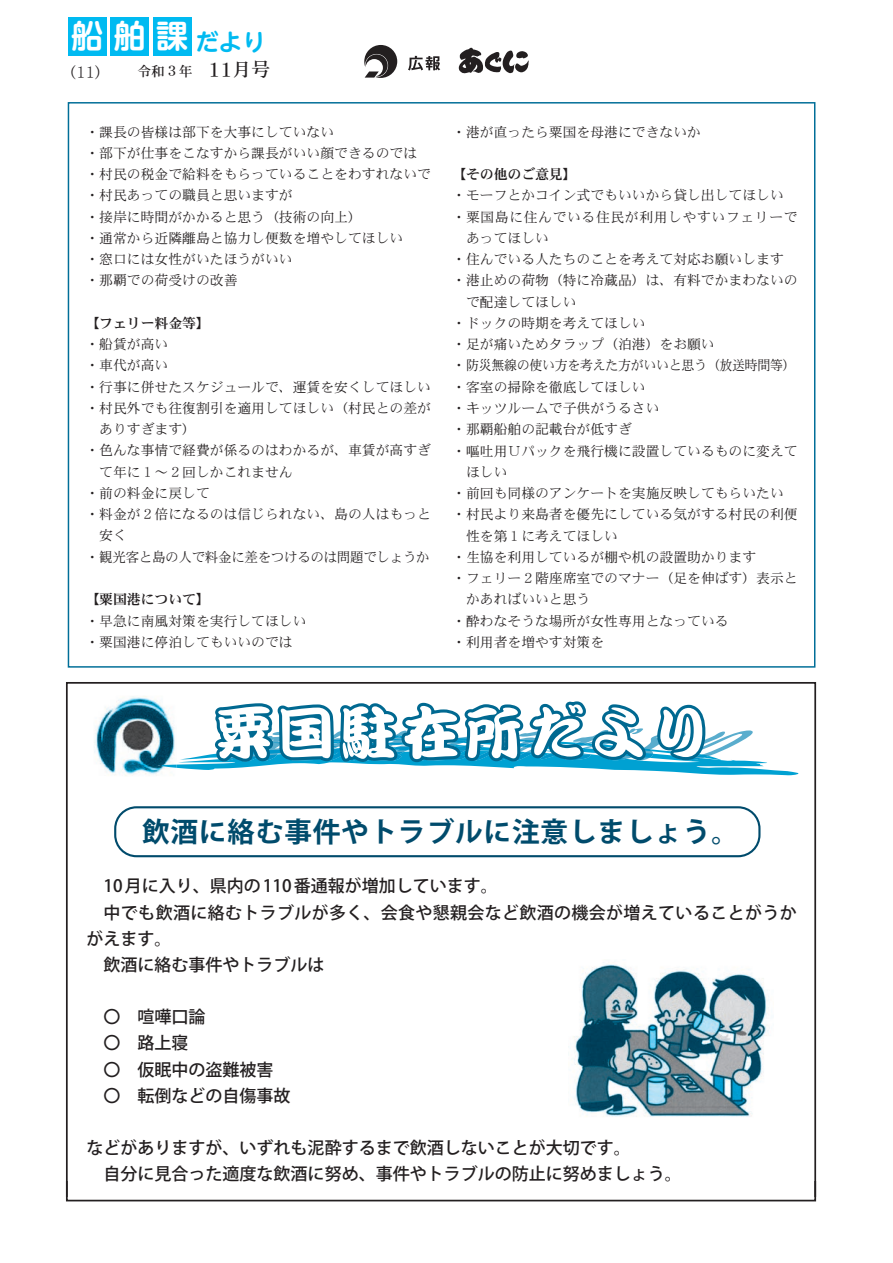
<style>
.page{position:relative;width:893px;height:1263px;background:#fff}
.page>*{position:absolute;margin:0;border:0;box-sizing:border-box;transform-origin:0 0}
.t1{font:700 31.95px "UD Shin M Go Pr 6 N De";color:#fff}
.t2{font:700 27.6px "Koz Go Pr 6 N";letter-spacing:.03em;color:#004b6c}
.t3{font:700 23.4px "UD Shin M Go Pr 6 N De";color:#00baf1}
.t4{font:19.2px "DFHS Mincho W5 WINP RKSJ H";color:#231f20}
.t5{font:500 16.95px/26.1px "Koz Go Pr 6 N";color:#231f20}
.t6{font:500 16.95px/26.1px "Koz Go Pr 6 N";letter-spacing:.02em;color:#231f20}
.t7{font:15.9px "DFHS Mincho W3 WINP RKSJ H";color:#231f20}
.t8{font:13.8px/21.3px "DFHS Mincho W3 WINP RKSJ H";color:#231f20}
.t9{font:13.8px "DFHS Mincho W3 WINP RKSJ H";letter-spacing:-.025em;color:#231f20}
.t10{font:13.8px "DFHS Mincho W7 WINP RKSJ H";color:#231f20}
.t11{font:13.8px "DFHS Mincho W3 WINP RKSJ H";letter-spacing:.045em;color:#231f20}
.t12{font:13.8px "DFHS Mincho W5 WINP RKSJ H";color:#231f20}
</style>
<div class="page">
<div style="left:68px;top:17px;width:38px;height:38px;background:#00baf1"></div>
<div style="left:111px;top:17px;width:38px;height:38px;background:#00baf1"></div>
<div style="left:153px;top:17px;width:38px;height:38px;background:#00baf1"></div>
<svg style="left:66px;top:682px;width:750px;height:499px"></svg>
<img style="left:94px;top:695px;width:83px;height:82px">
<img style="left:157px;top:764px;width:20px;height:4px">
<svg style="left:211px;top:698px;width:497px;height:127px"></svg>
<svg style="left:177px;top:704px;width:624px;height:71px"></svg>
<svg style="left:66px;top:1181px;width:750px;height:20px"></svg>
<img style="left:568px;top:959px;width:206px;height:162px">
<svg style="left:364px;top:45px;width:33px;height:33px"></svg>
<svg style="left:459px;top:48px;width:70px;height:25px"></svg>
<svg style="left:408px;top:56px;width:32px;height:15px"></svg>
<h1 class="t1" style="left:71px;top:9px;width:118px">船舶課</h1>
<h3 class="t3" style="left:196px;top:23px;width:72px">だより</h3>
<p class="t7" style="left:60px;top:64px;width:52px">（11）</p>
<p class="t12" style="left:137px;top:64px;width:57px">令和３年</p>
<h3 class="t4" style="left:209px;top:60px;width:63px">11月号</h3>
<p class="t8" style="left:85px;top:121px;width:347px">・課長の皆様は部下を大事にしていない<br>・部下が仕事をこなすから課長がいい顔できるのでは・村民の税金で給料をもらっていることをわすれないで・村民あっての職員と思いますが<br>・接岸に時間がかかると思う（技術の向上(<br>・通常から近隣離島と協力し便数を増やしてほしい<br>・窓口には女性がいたほうがいい<br>・那覇での荷受けの改善</p>
<p class="t10" style="left:85px;top:316px;width:126px">【フェリー料金等【</p>
<p class="t8" style="left:85px;top:334px;width:84px">・船賃が高い</p>
<p class="t8" style="left:85px;top:355px;width:84px">・車代が高い</p>
<p class="t8" style="left:85px;top:376px;width:347px">・行事に併せたスケジュールで、運賃を安くしてほしい</p>
<p class="t8" style="left:85px;top:397px;width:347px">・村民外でも往復割引を適用してほしい（村民との差が</p>
<p class="t8" style="left:99px;top:419px;width:98px">ありすぎます(</p>
<p class="t8" style="left:85px;top:440px;width:347px">・色んな事情で経費が係るのはわかるが、車賃が高すぎ</p>
<p class="t8" style="left:99px;top:461px;width:195px">て年に１～２回しかこれません</p>
<p class="t8" style="left:85px;top:482px;width:126px">・前の料金に戻して</p>
<p class="t8" style="left:85px;top:504px;width:347px">・料金が２倍になるのは信じられない、島の人はもっと</p>
<p class="t8" style="left:99px;top:525px;width:29px">安く</p>
<p class="t9" style="left:85px;top:550px;width:346px">・観光客と島の人で料金に差をつけるのは問題でしょうか</p>
<p class="t10" style="left:85px;top:592px;width:126px">【粟国港について【</p>
<p class="t8" style="left:85px;top:610px;width:223px">・早急に南風対策を実行してほしい・粟国港に停泊してもいいのでは</p>
<p class="t8" style="left:452px;top:121px;width:250px">・港が直ったら粟国を母港にできないか</p>
<p class="t10" style="left:452px;top:167px;width:126px">【その他のご意見【</p>
<p class="t8" style="left:452px;top:185px;width:333px">・モーフとかコイン式でもいいから貸し出してほしい</p>
<p class="t11" style="left:452px;top:210px;width:347px">・粟国島に住んでいる住民が利用しやすいフェリーで</p>
<p class="t8" style="left:466px;top:227px;width:84px">あってほしい</p>
<p class="t8" style="left:452px;top:248px;width:333px">・住んでいる人たちのことを考えて対応お願いします</p>
<p class="t8" style="left:452px;top:270px;width:347px">・港止めの荷物（特に冷蔵品）は、有料でかまわないの</p>
<p class="t8" style="left:466px;top:291px;width:112px">で配達してほしい</p>
<p class="t8" style="left:452px;top:312px;width:195px">・ドックの時期を考えてほしい</p>
<p class="t8" style="left:452px;top:333px;width:264px">・足が痛いためタラップ（泊港）をお願い</p>
<p class="t9" style="left:452px;top:359px;width:345px">・防災無線の使い方を考えた方がいいと思う（放送時間等(</p>
<p class="t8" style="left:452px;top:376px;width:195px">・客室の掃除を徹底してほしい</p>
<p class="t8" style="left:452px;top:397px;width:209px">・キッツルームで子供がうるさい</p>
<p class="t8" style="left:452px;top:419px;width:181px">・那覇船舶の記載台が低すぎ</p>
<p class="t8" style="left:452px;top:440px;width:347px">・嘔吐用Ｕパックを飛行機に設置しているものに変えて</p>
<p class="t8" style="left:466px;top:461px;width:43px">ほしい</p>
<p class="t8" style="left:452px;top:482px;width:333px">・前回も同様のアンケートを実施反映してもらいたい</p>
<p class="t8" style="left:452px;top:504px;width:347px">・村民より来島者を優先にしている気がする村民の利便</p>
<p class="t8" style="left:466px;top:525px;width:154px">性を第１に考えてほしい</p>
<p class="t8" style="left:452px;top:546px;width:306px">・生協を利用しているが棚や机の設置助かります</p>
<p class="t8" style="left:452px;top:567px;width:347px">・フェリー２階座席室でのマナー（足を伸ばす）表示と</p>
<p class="t8" style="left:466px;top:589px;width:126px">かあればいいと思う</p>
<p class="t8" style="left:452px;top:610px;width:278px">・酔わなそうな場所が女性専用となっている</p>
<p class="t8" style="left:452px;top:631px;width:154px">・利用者を増やす対策を</p>
<h2 class="t2" style="left:142px;top:816px;width:598px">飲酒に絡む事件やトラブルに注意しましょう。</h2>
<p class="t6" style="left:87px;top:873px;width:712px">　10月に入り、県内の110 番通報が増加しています。<br>　中でも飲酒に絡むトラブルが多く、会食や懇親会など飲酒の機会が増えていることがうかがえます。<br>　飲酒に絡む事件やトラブルは</p>
<p class="t5" style="left:87px;top:1004px;width:206px">　〇　喧嘩口論<br>　〇　路上寝<br>　〇　仮眠中の盗難被害　〇　転倒などの自傷事故</p>
<p class="t5" style="left:87px;top:1135px;width:597px">などがありますが、いずれも泥酔するまで飲酒しないことが大切です。<br>　自分に見合った適度な飲酒に努め、事件やトラブルの防止に努めましょう。</p>
</div>
